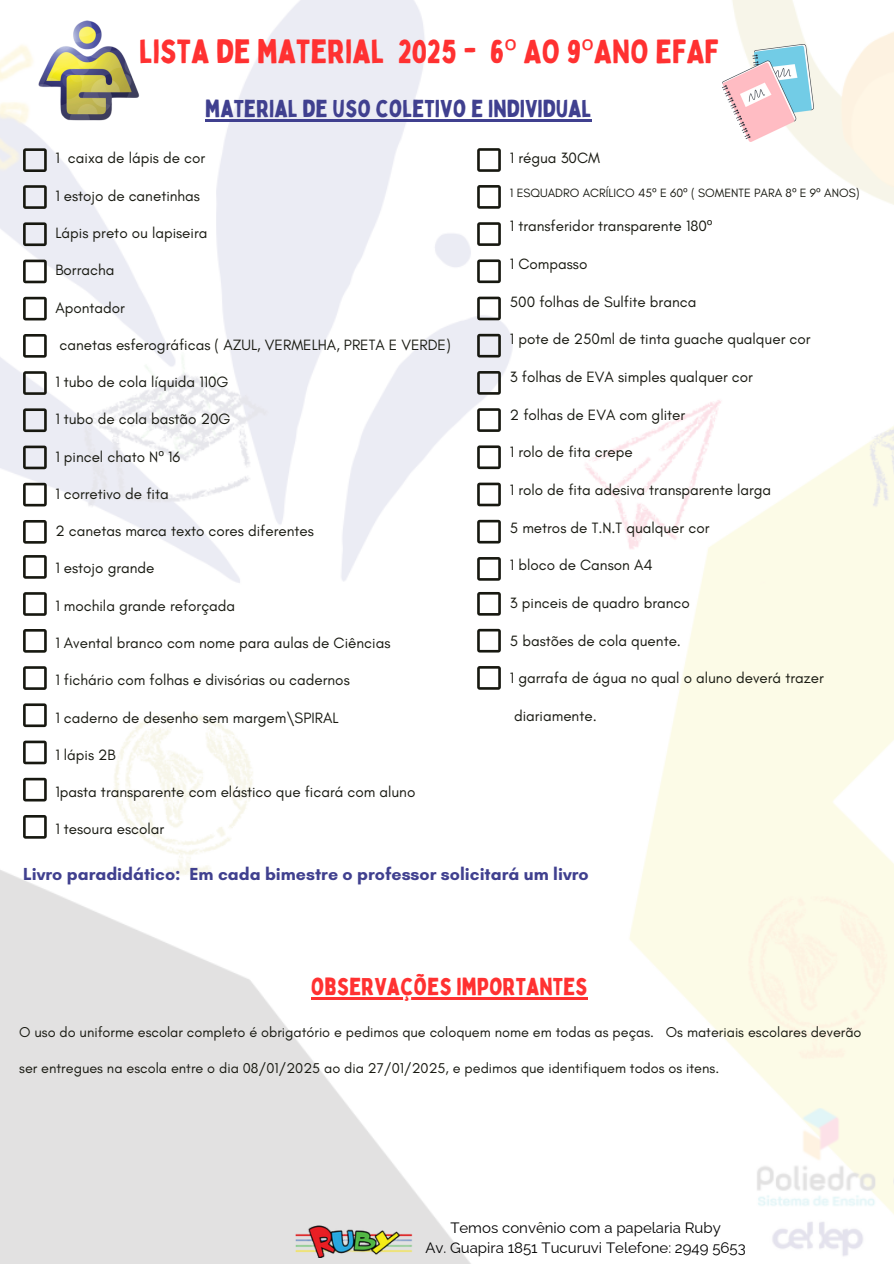
<style>
.page{position:relative;width:894px;height:1264px;background:#fff}
.page>*{position:absolute;margin:0;border:0;box-sizing:border-box;transform-origin:0 0}
.t1{font:33px "Bobby Jones";color:#ff3131}
.t2{font:24px "Bobby Jones";color:#40408f}
.t3{font:24px "Bobby Jones";color:#ff3131}
.t4{font:700 17.7px "Glacial Indifference";color:#40408f}
.t5{font:15.15px "Glacial Indifference";color:#171810}
.t6{font:15px/20.2px "Raleway";color:#000;text-align:center}
.t7{font:14.4px "Glacial Indifference";color:#171810}
.t8{font:12.15px "Glacial Indifference";color:#171810}
.s1{font-family:"Noto Sans"}
</style>
<div class="page">
<img style="left:0;top:0;width:893px;height:1263px">
<svg style="left:23px;top:148px;width:24px;height:24px"></svg>
<svg style="left:23px;top:222px;width:24px;height:24px"></svg>
<svg style="left:23px;top:259px;width:24px;height:24px"></svg>
<svg style="left:23px;top:297px;width:24px;height:23px"></svg>
<svg style="left:23px;top:334px;width:24px;height:23px"></svg>
<svg style="left:23px;top:371px;width:24px;height:24px"></svg>
<svg style="left:23px;top:408px;width:24px;height:24px"></svg>
<svg style="left:23px;top:445px;width:24px;height:24px"></svg>
<svg style="left:23px;top:520px;width:24px;height:23px"></svg>
<svg style="left:23px;top:483px;width:24px;height:23px"></svg>
<svg style="left:23px;top:185px;width:24px;height:24px"></svg>
<img style="left:285px;top:1221px;width:132px;height:36px">
<img style="left:722px;top:44px;width:91px;height:97px">
<hr style="left:205px;top:119px;width:386px;height:3px;background:#40408f">
<img style="left:35px;top:19px;width:109px;height:104px">
<hr style="left:311px;top:996px;width:276px;height:3px;background:#ff3131">
<svg style="left:477px;top:148px;width:23px;height:24px"></svg>
<svg style="left:477px;top:222px;width:23px;height:24px"></svg>
<svg style="left:477px;top:259px;width:23px;height:24px"></svg>
<svg style="left:477px;top:296px;width:23px;height:24px"></svg>
<svg style="left:477px;top:334px;width:23px;height:23px"></svg>
<svg style="left:477px;top:371px;width:23px;height:23px"></svg>
<svg style="left:477px;top:408px;width:23px;height:24px"></svg>
<svg style="left:477px;top:445px;width:23px;height:24px"></svg>
<svg style="left:477px;top:520px;width:23px;height:23px"></svg>
<svg style="left:477px;top:482px;width:23px;height:24px"></svg>
<svg style="left:477px;top:185px;width:23px;height:24px"></svg>
<svg style="left:23px;top:555px;width:24px;height:23px"></svg>
<svg style="left:477px;top:557px;width:23px;height:23px"></svg>
<svg style="left:23px;top:592px;width:24px;height:23px"></svg>
<svg style="left:23px;top:666px;width:24px;height:24px"></svg>
<svg style="left:23px;top:703px;width:24px;height:24px"></svg>
<svg style="left:23px;top:740px;width:24px;height:24px"></svg>
<svg style="left:23px;top:777px;width:24px;height:24px"></svg>
<svg style="left:23px;top:815px;width:24px;height:23px"></svg>
<svg style="left:23px;top:629px;width:24px;height:23px"></svg>
<svg style="left:477px;top:592px;width:23px;height:23px"></svg>
<svg style="left:477px;top:666px;width:23px;height:23px"></svg>
<svg style="left:477px;top:629px;width:23px;height:23px"></svg>
<h1 class="t1" style="left:139px;top:31px;width:581px">LISTA DE MATERIAL 2025 - 6<span class="s1">º</span> AO 9<span class="s1">º</span>ANO EFAF</h1>
<p class="t2" style="left:205px;top:93px;width:388px">MATERIAL DE USO COLETIVO E INDIVIDUAL</p>
<p class="t5" style="left:55px;top:149px;width:151px">1 caixa de lápis de cor</p>
<p class="t5" style="left:55px;top:186px;width:146px">1 estojo de canetinhas</p>
<p class="t5" style="left:55px;top:224px;width:153px">Lápis preto ou lapiseira</p>
<p class="t5" style="left:55px;top:261px;width:60px">Borracha</p>
<p class="t5" style="left:55px;top:298px;width:71px">Apontador</p>
<p class="t5" style="left:59px;top:335px;width:392px">canetas esferográficas ( AZUL, VERMELHA, PRETA E VERDE)</p>
<p class="t5" style="left:55px;top:373px;width:175px">1 tubo de cola líquida 110G</p>
<p class="t5" style="left:55px;top:410px;width:177px">1 tubo de cola bastão 20G</p>
<p class="t5" style="left:55px;top:447px;width:126px">1 pincel chato N<span class="s1">º</span> 16</p>
<p class="t5" style="left:55px;top:484px;width:115px">1 corretivo de fita</p>
<p class="t5" style="left:55px;top:522px;width:260px">2 canetas marca texto cores diferentes</p>
<p class="t5" style="left:55px;top:559px;width:101px">1 estojo grande</p>
<p class="t5" style="left:55px;top:596px;width:181px">1 mochila grande reforçada</p>
<p class="t5" style="left:55px;top:633px;width:336px">1 Avental branco com nome para aulas de Ciências</p>
<p class="t5" style="left:55px;top:671px;width:296px">1 fichário com folhas e divisórias ou cadernos</p>
<p class="t5" style="left:55px;top:708px;width:284px">1 caderno de desenho sem margem\SPIRAL</p>
<p class="t5" style="left:55px;top:745px;width:62px">1 lápis 2B</p>
<p class="t5" style="left:55px;top:782px;width:361px">1pasta transparente com elástico que ficará com aluno</p>
<p class="t5" style="left:55px;top:820px;width:110px">1 tesoura escolar</p>
<p class="t5" style="left:509px;top:149px;width:92px">1 régua 30CM</p>
<p class="t8" style="left:509px;top:185px;width:351px">1 ESQUADRO ACRÍLICO 45<span class="s1">º</span> E 60<span class="s1">º</span> ( SOMENTE PARA 8<span class="s1">º</span> E 9<span class="s1">º</span> ANOS)</p>
<p class="t5" style="left:509px;top:217px;width:204px">1 transferidor transparente 180<span class="s1">º</span></p>
<p class="t5" style="left:509px;top:255px;width:79px">1 Compasso</p>
<p class="t5" style="left:509px;top:292px;width:188px">500 folhas de Sulfite branca</p>
<p class="t5" style="left:509px;top:330px;width:302px">1 pote de 250ml de tinta guache qualquer cor</p>
<p class="t5" style="left:509px;top:367px;width:244px">3 folhas de EVA simples qualquer cor</p>
<p class="t5" style="left:509px;top:405px;width:177px">2 folhas de EVA com gliter</p>
<p class="t5" style="left:509px;top:443px;width:124px">1 rolo de fita crepe</p>
<p class="t5" style="left:509px;top:480px;width:263px">1 rolo de fita adesiva transparente larga</p>
<p class="t5" style="left:509px;top:518px;width:201px">5 metros de T.N.T qualquer cor</p>
<p class="t5" style="left:509px;top:556px;width:144px">1 bloco de Canson A4</p>
<p class="t5" style="left:509px;top:593px;width:181px">3 pinceis de quadro branco</p>
<p class="t5" style="left:509px;top:631px;width:173px">5 bastões de cola quente.</p>
<p class="t5" style="left:509px;top:669px;width:315px">1 garrafa de água no qual o aluno deverá trazer</p>
<p class="t5" style="left:514px;top:706px;width:84px">diariamente.</p>
<h4 class="t4" style="left:23px;top:863px;width:567px">Livro paradidático: Em cada bimestre o professor solicitará um livro</h4>
<p class="t3" style="left:311px;top:971px;width:278px">OBSERVAÇÕES IMPORTANTES</p>
<p class="t7" style="left:19px;top:1023px;width:843px">O uso do uniforme escolar completo é obrigatório e pedimos que coloquem nome em todas as peças. Os materiais escolares deverão</p>
<p class="t7" style="left:19px;top:1059px;width:701px">ser entregues na escola entre o dia 08/01/2025 ao dia 27/01/2025, e pedimos que identifiquem todos os itens.</p>
<h2 class="t6" style="left:425px;top:1217px;width:322px">Temos convênio com a papelaria Ruby<br>Av. Guapira 1851 Tucuruvi Telefone: 2949 5653</h2>
</div>
